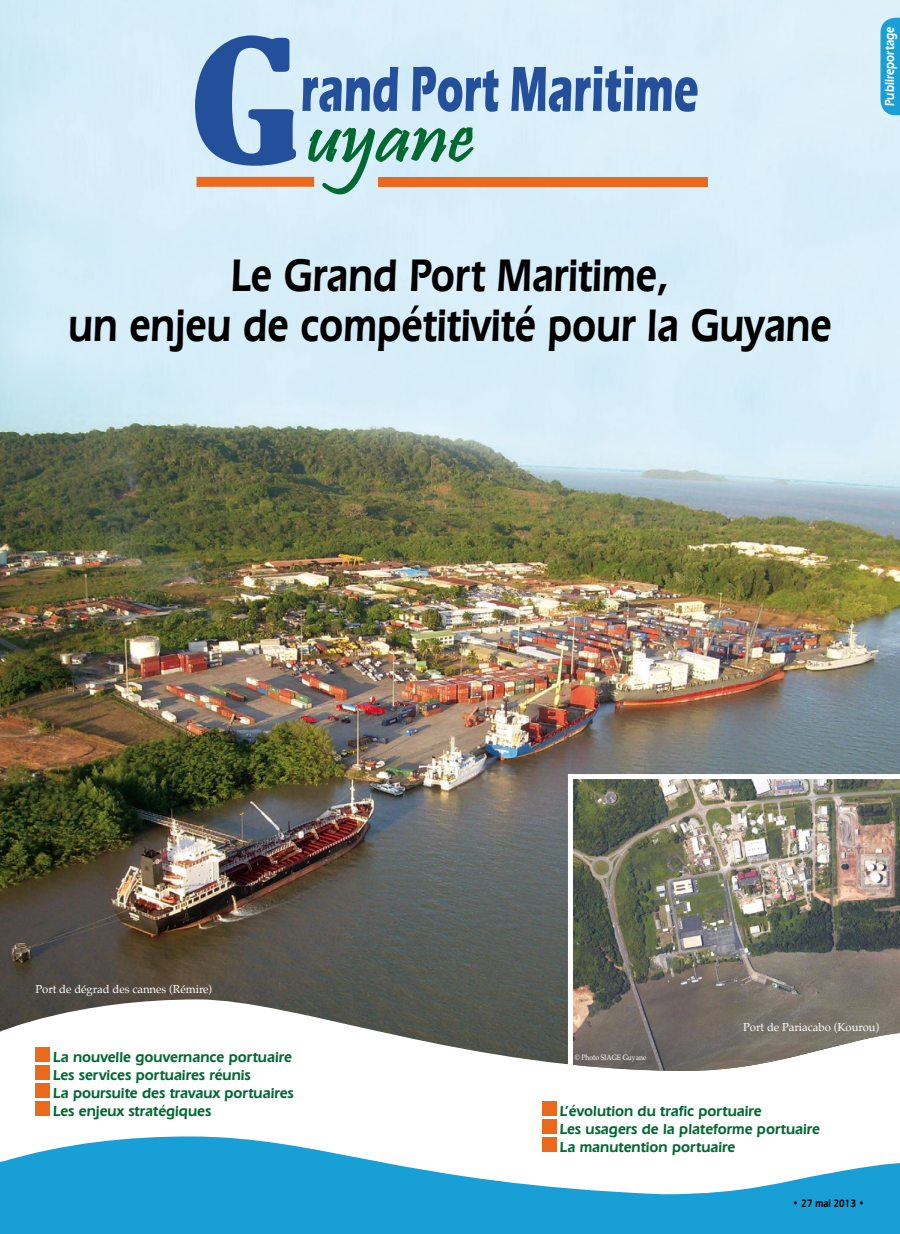
<style>
.page{position:relative;width:900px;height:1234px;background:#fff}
.page>*{position:absolute;margin:0;border:0;box-sizing:border-box;transform-origin:0 0}
.t1{font:600 47.5px/50px "Eras IT Cby BT";color:#000;text-align:center;scale:.85 1}
.t2{font:600 15px/18px "Eras IT Cby BT";color:#006932}
.t3{font:600 13.75px "Eras IT Cby BT";color:#fff;scale:.85 1}
.t4{font:11.25px "Palatino";color:#fff}
.t5{font:600 11.25px "Eras IT Cby BT";color:#000;scale:.85 1}
.t6{font:7.5px "Palatino";color:#fff;scale:.9 1}
</style>
<div class="page">
<img style="left:0;top:0;width:900px;height:1065px">
<img style="left:573px;top:778px;width:327px;height:292px">
<svg style="left:3px;top:1136px;width:897px;height:97px;fill:#189fd6"></svg>
<svg style="left:0;top:1161px;width:3px;height:72px"></svg>
<svg style="left:302px;top:67px;width:96px;height:45px;background:#7c9dc9"></svg>
<svg style="left:412px;top:67px;width:87px;height:45px;background:#7b9dc9"></svg>
<svg style="left:511px;top:66px;width:187px;height:46px;background:#7b9bc8"></svg>
<svg style="left:308px;top:127px;width:165px;height:67px;background:#95c4bb"></svg>
<div style="left:378px;top:177px;width:329px;height:10px;background:#eb691c"></div>
<svg style="left:195px;top:35px;width:101px;height:131px;background:#7698c6"></svg>
<div style="left:197px;top:177px;width:117px;height:10px;background:#eb691c"></div>
<div style="left:35px;top:1047px;width:15px;height:14px;background:#eb691c"></div>
<div style="left:35px;top:1065px;width:15px;height:14px;background:#eb691c"></div>
<div style="left:35px;top:1083px;width:15px;height:14px;background:#eb691c"></div>
<div style="left:35px;top:1101px;width:15px;height:14px;background:#eb691c"></div>
<div style="left:542px;top:1100px;width:14px;height:15px;background:#eb691c"></div>
<div style="left:542px;top:1118px;width:14px;height:15px;background:#eb691c"></div>
<div style="left:542px;top:1136px;width:14px;height:15px;background:#eb691c"></div>
<div style="left:568px;top:773px;width:5px;height:293px;background:#fff"></div>
<div style="left:568px;top:773px;width:332px;height:5px;background:#fff"></div>
<div style="left:881px;top:18px;width:19px;height:97px;background:#189fd6"></div>
<p class="t3" style="left:881px;top:106px;width:94px;rotate:-90deg">Publireportage</p>
<h1 class="t1" style="left:68px;top:249px;width:899px">Le Grand Port Maritime,<br>un enjeu de compétitivité pour la Guyane</h1>
<p class="t4" style="left:35px;top:979px;width:178px">Port de dégrad des cannes (Rémire)</p>
<p class="t2" style="left:53px;top:1047px;width:242px">La nouvelle gouvernance portuaire<br>Les services portuaires réunis<br>La poursuite des travaux portuaires<br>Les enjeux stratégiques</p>
<p class="t6" style="left:575px;top:1051px;width:81px">© Photo SIAGE Guyane</p>
<p class="t4" style="left:743px;top:1017px;width:138px">Port de Pariacabo (Kourou)</p>
<p class="t2" style="left:560px;top:1100px;width:262px">L’évolution du trafic portuaire<br>Les usagers de la plateforme portuaire<br>La manutention portuaire</p>
<p class="t5" style="left:793px;top:1195px;width:86px">• 27 mai 2013 •</p>
</div>
